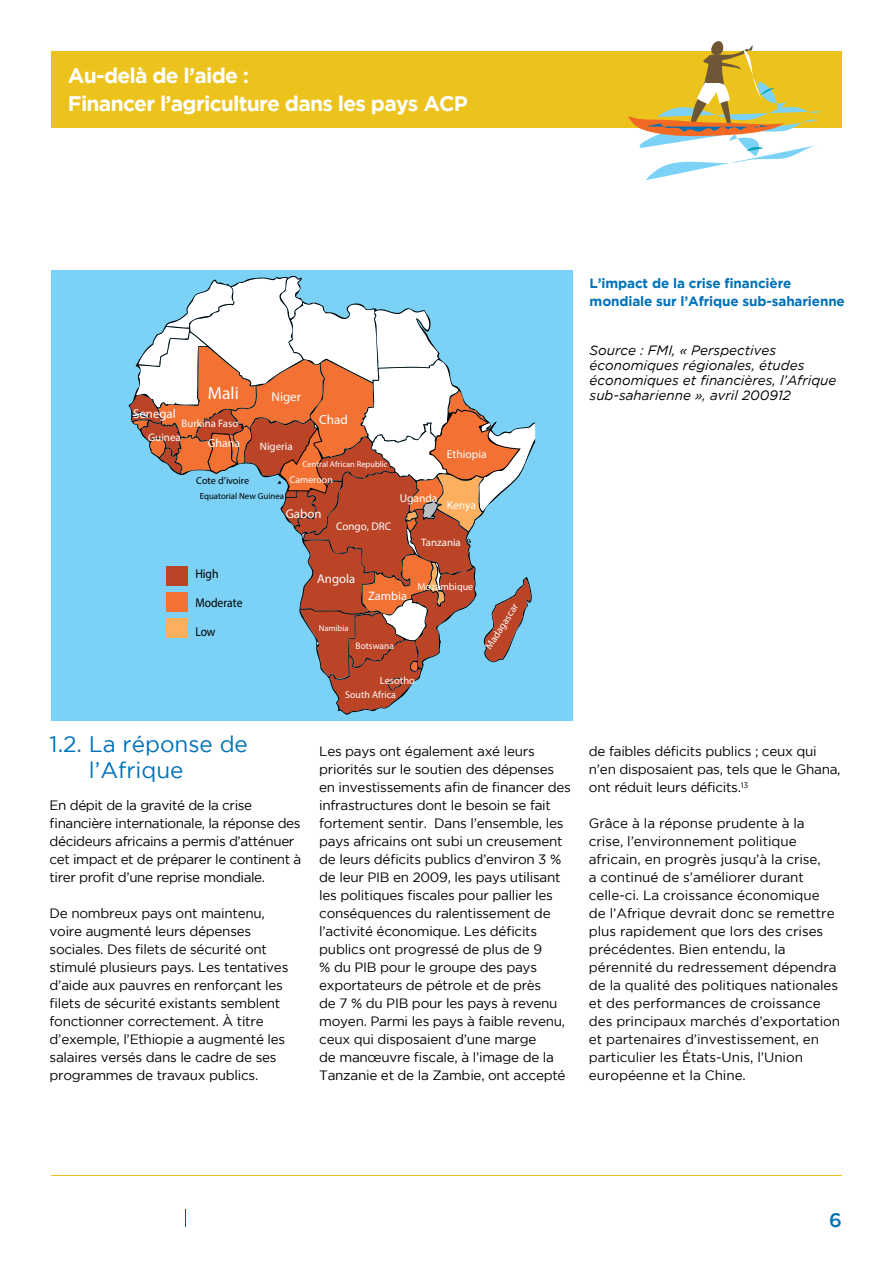
<style>
.page{position:relative;width:893px;height:1263px;background:#fff}
.page>*{position:absolute;margin:0;border:0;box-sizing:border-box;transform-origin:0 0}
.t1{font:22.5px/25.5px "Gotham";color:#0072b9}
.t2{font:700 21px/27.3px "Gotham";letter-spacing:-.035em;color:#fff}
.t3{font:500 19.5px "Gotham";color:#0072b9}
.t4{font:17.55px "Myriad Pro";color:#fff}
.t5{font:13.5px/18px "Gotham";letter-spacing:-.02em;color:#000}
.t6{font:italic 13.5px/14.9px "Gotham";color:#000}
.t7{font:700 13.5px/18px "Gotham";letter-spacing:-.01em;color:#0072b9}
.t8{font:13.05px "Myriad Pro";color:#fff}
.t9{font:12.9px "Myriad Pro";color:#fff}
.t10{font:12.75px "Myriad Pro";color:#000;scale:.91 1}
.t11{font:12.75px "Myriad Pro";color:#fff}
.t12{font:12.3px "Myriad Pro";color:#fff}
.t13{font:11.85px "Myriad Pro";color:#fff}
.t14{font:11.55px "Myriad Pro";color:#fff}
.t15{font:11.1px "Myriad Pro";color:#fff}
.t16{font:10.95px "Myriad Pro";color:#fff}
.t17{font:10.8px "Myriad Pro";color:#fff}
.t18{font:10.5px "Myriad Pro";color:#fff}
.t19{font:10.35px "Myriad Pro";color:#fff}
.t20{font:10.2px "Myriad Pro";color:#000}
.t21{font:10.2px "Myriad Pro";color:#fff}
.t22{font:9.9px "Myriad Pro";color:#fff}
.t23{font:9.45px "Myriad Pro";color:#fff}
.t24{font:8.85px "Myriad Pro";color:#000}
.t25{font:8.55px "Myriad Pro";color:#fff}
</style>
<div class="page">
<hr style="left:51px;top:1175px;width:791px;height:1px;background:#ecc31c">
<div style="left:51px;top:51px;width:791px;height:77px;background:#ecc31c"></div>
<svg style="left:185px;top:1209px;width:1px;height:17px"></svg>
<svg style="left:628px;top:41px;width:194px;height:139px"></svg>
<div style="left:51px;top:270px;width:522px;height:450px;background:#7cd2f6"></div>
<svg style="left:130px;top:275px;width:405px;height:439px"></svg>
<div style="left:166px;top:566px;width:22px;height:19px;background:#bb4326"></div>
<div style="left:166px;top:592px;width:22px;height:19px;background:#f37233"></div>
<div style="left:166px;top:619px;width:22px;height:19px;background:#fbaf5f"></div>
<h2 class="t2" style="left:68px;top:62px;width:401px">Au-delà de l’aide :<br>Financer l’agriculture dans les pays ACP</h2>
<p class="t4" style="left:208px;top:382px;width:32px">Mali</p>
<p class="t9" style="left:271px;top:389px;width:31px">Niger</p>
<p class="t9" style="left:133px;top:406px;width:44px">Senegal</p>
<p class="t17" style="left:182px;top:417px;width:58px">Burkina Faso</p>
<p class="t13" style="left:208px;top:436px;width:34px">Ghana</p>
<p class="t15" style="left:148px;top:431px;width:34px">Guinea</p>
<p class="t16" style="left:260px;top:440px;width:34px">Nigeria</p>
<p class="t8" style="left:319px;top:412px;width:30px">Chad</p>
<p class="t25" style="left:303px;top:459px;width:87px">Central African Republic</p>
<p class="t20" style="left:196px;top:474px;width:54px">Cote d’ivoire</p>
<p class="t22" style="left:290px;top:474px;width:45px">Cameroon</p>
<p class="t24" style="left:200px;top:490px;width:86px">Equatorial New Guinea</p>
<p class="t11" style="left:286px;top:506px;width:37px">Gabon</p>
<p class="t15" style="left:336px;top:519px;width:57px">Congo, DRC</p>
<p class="t14" style="left:447px;top:447px;width:41px">Ethiopia</p>
<p class="t14" style="left:400px;top:491px;width:39px">Uganda</p>
<p class="t17" style="left:421px;top:536px;width:41px">Tanzania</p>
<p class="t14" style="left:447px;top:498px;width:31px">Kenya</p>
<p class="t10" style="left:195px;top:566px;width:27px">High</p>
<p class="t10" style="left:195px;top:595px;width:53px">Moderate</p>
<p class="t10" style="left:195px;top:624px;width:24px">Low</p>
<p class="t11" style="left:317px;top:571px;width:40px">Angola</p>
<p class="t25" style="left:319px;top:623px;width:31px">Namibia</p>
<p class="t12" style="left:368px;top:588px;width:40px">Zambia</p>
<p class="t23" style="left:356px;top:640px;width:40px">Botswana</p>
<p class="t21" style="left:417px;top:580px;width:57px">Mozambique</p>
<p class="t18" style="left:380px;top:674px;width:37px">Lesotho</p>
<p class="t22" style="left:345px;top:689px;width:52px">South Africa</p>
<p class="t19" style="left:482px;top:644px;width:53px;rotate:-57deg">Madagascar</p>
<p class="t7" style="left:590px;top:274px;width:257px">L’impact de la crise financière mondiale sur l’Afrique sub-saharienne</p>
<p class="t6" style="left:590px;top:343px;width:248px">Source : FMI, « Perspectives économiques régionales, études économiques et financières, l’Afrique sub-saharienne », avril 200912</p>
<h1 class="t1" style="left:89px;top:731px;width:161px;text-indent:-39px">1.2. La réponse de l’Afrique</h1>
<p class="t5" style="left:50px;top:796px;width:253px">En dépit de la gravité de la crise financière internationale, la réponse des décideurs africains a permis d’atténuer cet impact et de préparer le continent à tirer profit d’une reprise mondiale.</p>
<p class="t5" style="left:50px;top:904px;width:240px">De nombreux pays ont maintenu, voire augmenté leurs dépenses sociales. Des filets de sécurité ont stimulé plusieurs pays. Les tentatives d’aide aux pauvres en renforçant les filets de sécurité existants semblent fonctionner correctement. À titre d’exemple, l’Ethiopie a augmenté les salaires versés dans le cadre de ses programmes de travaux publics.</p>
<p class="t5" style="left:319px;top:742px;width:253px">Les pays ont également axé leurs priorités sur le soutien des dépenses en investissements afin de financer des infrastructures dont le besoin se fait fortement sentir. Dans l’ensemble, les pays africains ont subi un creusement de leurs déficits publics d’environ 3 % de leur PIB en 2009, les pays utilisant les politiques fiscales pour pallier les conséquences du ralentissement de l’activité économique. Les déficits publics ont progressé de plus de 9<br>% du PIB pour le groupe des pays exportateurs de pétrole et de près<br>de 7 % du PIB pour les pays à revenu moyen. Parmi les pays à faible revenu, ceux qui disposaient d’une marge<br>de manœuvre fiscale, à l’image de la Tanzanie et de la Zambie, ont accepté</p>
<p class="t5" style="left:589px;top:742px;width:253px">de faibles déficits publics ; ceux qui n’en disposaient pas, tels que le Ghana, ont réduit leurs déficits.<sup>13</sup></p>
<p class="t5" style="left:589px;top:814px;width:253px">Grâce à la réponse prudente à la crise, l’environnement politique africain, en progrès jusqu’à la crise,<br>a continué de s’améliorer durant celle-ci. La croissance économique<br>de l’Afrique devrait donc se remettre plus rapidement que lors des crises précédentes. Bien entendu, la pérennité du redressement dépendra de la qualité des politiques nationales et des performances de croissance des principaux marchés d’exportation et partenaires d’investissement, en particulier les États-Unis, l’Union européenne et la Chine.</p>
<h3 class="t3" style="left:829px;top:1209px;width:14px">6</h3>
</div>
